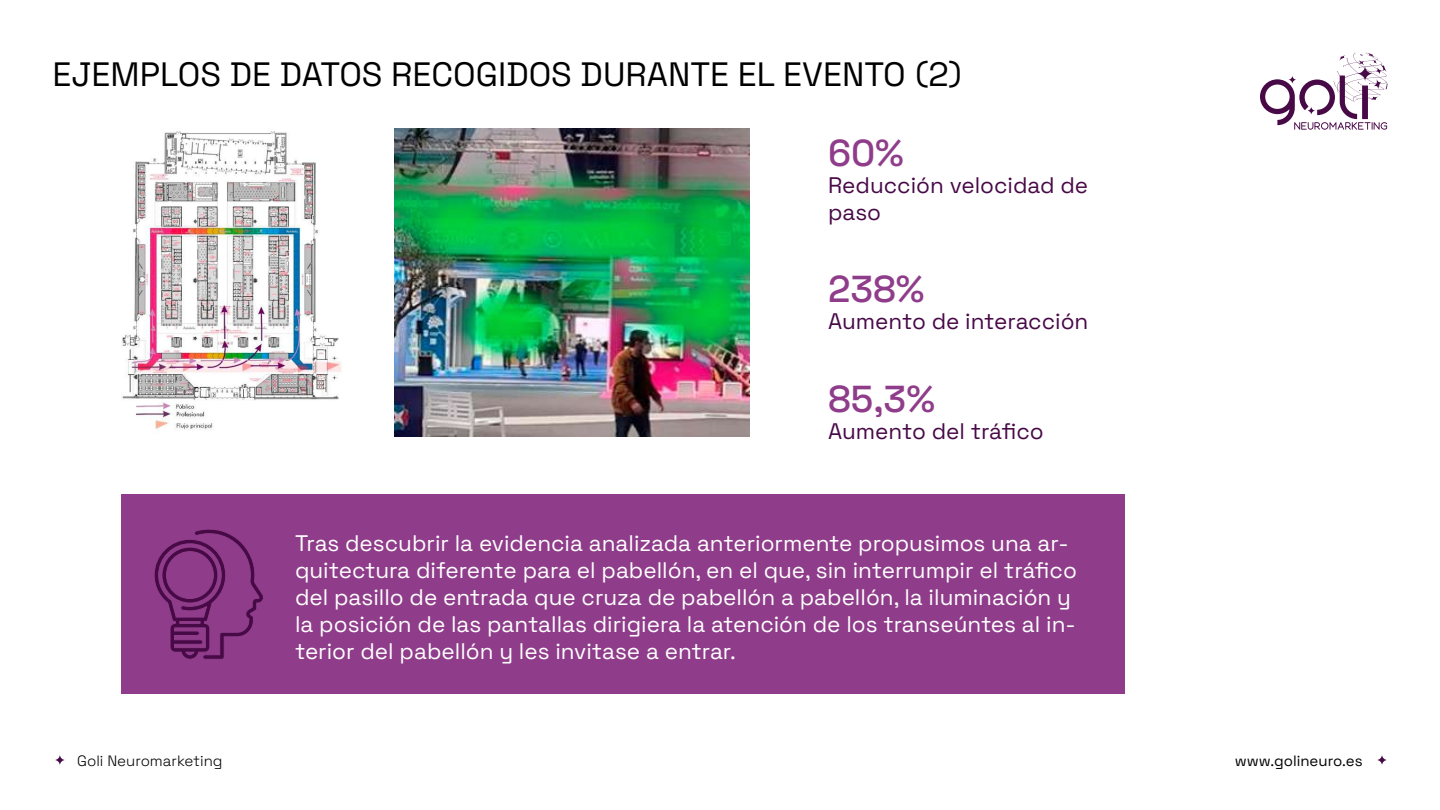
<style>
.page{position:relative;width:1440px;height:810px;background:#fff}
.page>*{position:absolute;margin:0;border:0;box-sizing:border-box;transform-origin:0 0}
.t1{font:300 37.5px "Space Grotesk";color:#8f3d8a}
.t2{font:300 33.75px "Space Grotesk";color:#000}
.t3{font:300 22.5px/27px "Space Grotesk";color:#fff}
.t4{font:300 22.5px/27px "Space Grotesk";color:#480947}
.t5{font:300 15px "Space Grotesk";color:#000}
</style>
<div class="page">
<svg style="left:54px;top:754px;width:11px;height:12px"></svg>
<svg style="left:1376px;top:754px;width:12px;height:12px"></svg>
<svg style="left:1260px;top:52px;width:127px;height:78px"></svg>
<img style="left:122px;top:131px;width:220px;height:301px">
<img style="left:394px;top:129px;width:356px;height:308px">
<div style="left:122px;top:494px;width:1003px;height:199px;background:#8f3d8a"></div>
<svg style="left:154px;top:529px;width:109px;height:130px"></svg>
<h2 class="t2" style="left:52px;top:49px;width:912px">EJEMPLOS DE DATOS RECOGIDOS DURANTE EL EVENTO (2)</h2>
<h1 class="t1" style="left:828px;top:125px;width:77px">60%</h1>
<p class="t4" style="left:828px;top:170px;width:262px">Reducción velocidad de paso</p>
<h1 class="t1" style="left:828px;top:262px;width:98px">238%</h1>
<p class="t4" style="left:828px;top:306px;width:262px">Aumento de interacción</p>
<h1 class="t1" style="left:828px;top:371px;width:109px">85,3%</h1>
<p class="t4" style="left:828px;top:416px;width:217px">Aumento del tráfico</p>
<p class="t3" style="left:295px;top:529px;width:783px">Tras descubrir la evidencia analizada anteriormente propusimos una ar&shy;quitectura diferente para el pabellón, en el que, sin interrumpir el tráfico del pasillo de entrada que cruza de pabellón a pabellón, la iluminación y la posición de las pantallas dirigiera la atención de los transeúntes al in&shy;terior del pabellón y les invitase a entrar.</p>
<p class="t5" style="left:77px;top:749px;width:147px">Goli Neuromarketing</p>
<p class="t5" style="left:1235px;top:749px;width:129px">www.golineuro.es</p>
</div>
